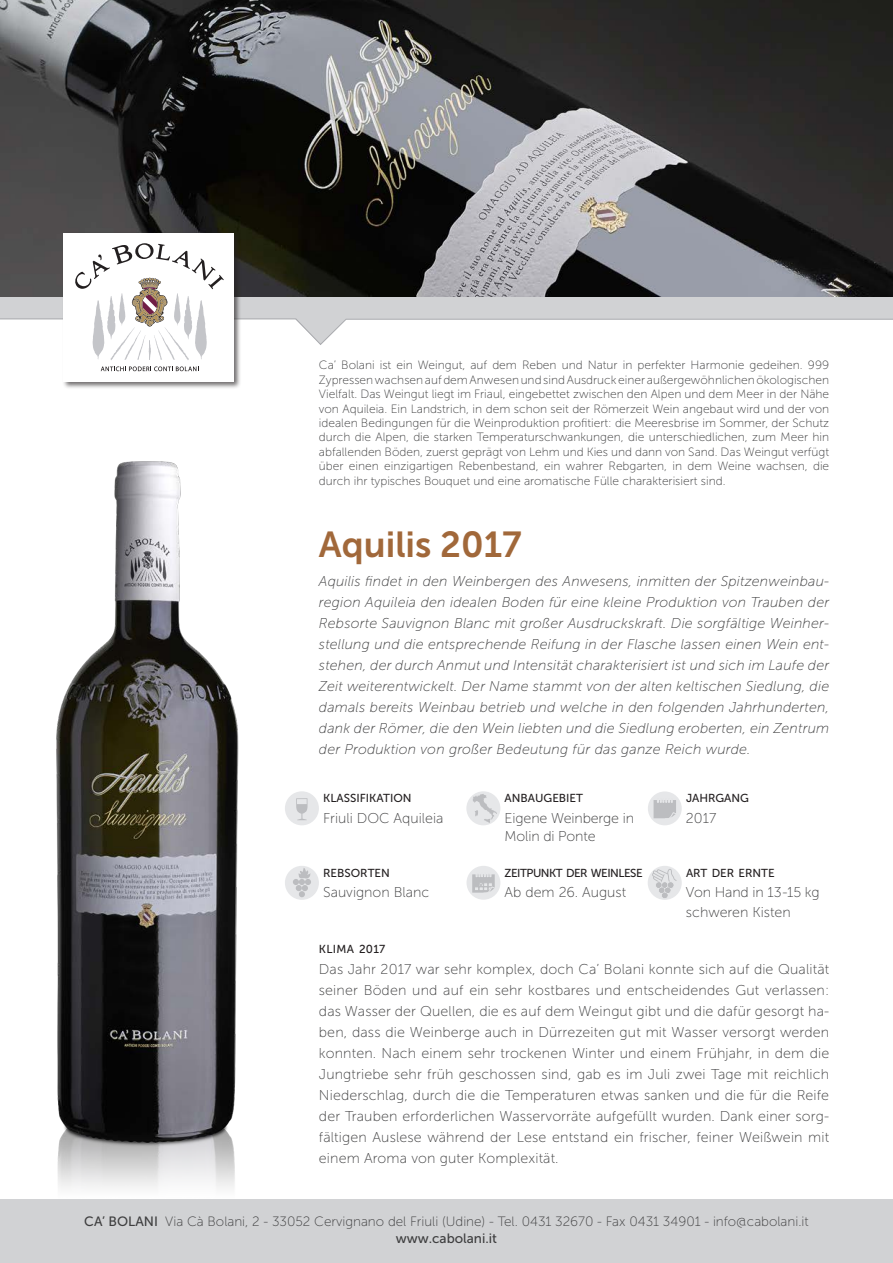
<style>
.page{position:relative;width:893px;height:1263px;background:#fff}
.page>*{position:absolute;margin:0;border:0;box-sizing:border-box;transform-origin:0 0}
.t1{font:36px "Museo Sans 700";color:#a1683a}
.t2{font:14.25px/21px "Museo Sans 100";color:#3e3e3f}
.t3{font:italic 14.25px/21px "Museo Sans 100";letter-spacing:.01em;color:#3e3e3f;text-align:justify}
.t4{font:13.5px "Museo Sans 100";color:#3e3e3f}
.t5{font:13.5px "Museo Sans 500";color:#3e3e3f}
.t6{font:12px/14.4px "Museo Sans 100";color:#3e3e3f;text-align:justify}
.t7{font:11.55px "Museo Sans 500";color:#231f20}
.t8{font:11.55px "Museo Sans 500";letter-spacing:-.045em;color:#231f20}
.t9{font:11.55px "Museo Sans 500";letter-spacing:.03em;color:#231f20}
.s1{font-family:"Museo Sans 500"}
</style>
<div class="page">
<div style="left:0;top:1199px;width:893px;height:64px;background:#d1d2d4"></div>
<img style="left:0;top:0;width:893px;height:243px">
<div style="left:62px;top:231px;width:179px;height:158px;background:#231f20;opacity:.65"></div>
<div style="left:64px;top:233px;width:170px;height:149px;background:#fff"></div>
<svg style="left:0;top:243px;width:893px;height:128px"></svg>
<div style="left:285px;top:791px;width:34px;height:34px;background:#e6e7e9;border-radius:50%"></div>
<svg style="left:296px;top:798px;width:12px;height:22px"></svg>
<div style="left:466px;top:791px;width:34px;height:34px;background:#e6e7e9;border-radius:50%"></div>
<svg style="left:473px;top:794px;width:24px;height:29px"></svg>
<div style="left:285px;top:866px;width:34px;height:34px;background:#e6e7e9;border-radius:50%"></div>
<svg style="left:293px;top:868px;width:18px;height:29px"></svg>
<div style="left:648px;top:791px;width:34px;height:34px;background:#e6e7e9;border-radius:50%"></div>
<svg style="left:654px;top:800px;width:22px;height:19px"></svg>
<div style="left:466px;top:866px;width:34px;height:34px;background:#e6e7e9;border-radius:50%"></div>
<svg style="left:472px;top:874px;width:23px;height:19px"></svg>
<div style="left:648px;top:866px;width:34px;height:34px;background:#e6e7e9;border-radius:50%"></div>
<svg style="left:652px;top:869px;width:25px;height:30px"></svg>
<img style="left:56px;top:461px;width:231px;height:727px">
<p class="t6" style="left:319px;top:358px;width:512px">Ca’ Bolani ist ein Weingut, auf dem Reben und Natur in perfekter Harmonie gedeihen. 999<br>Zypressen wachsen auf dem Anwesen und sind Ausdruck einer außergewöhnlichen ökologischen Vielfalt. Das Weingut liegt im Friaul, eingebettet zwischen den Alpen und dem Meer in der Nähe von Aquileia. Ein Landstrich, in dem schon seit der Römerzeit Wein angebaut wird und der von idealen Bedingungen für die Weinproduktion profitiert: die Meeresbrise im Sommer, der Schutz durch die Alpen, die starken Temperaturschwankungen, die unterschiedlichen, zum Meer hin abfallenden Böden, zuerst geprägt von Lehm und Kies und dann von Sand. Das Weingut verfügt über einen einzigartigen Rebenbestand, ein wahrer Rebgarten, in dem Weine wachsen, die durch ihr typisches Bouquet und eine aromatische Fülle charakterisiert sind.</p>
<p class="t1" style="left:319px;top:524px;width:204px">Aquilis 2017</p>
<p class="t3" style="left:319px;top:571px;width:512px">Aquilis findet in den Weinbergen des Anwesens, inmitten der Spitzenweinbau&shy;region Aquileia den idealen Boden für eine kleine Produktion von Trauben der Rebsorte Sauvignon Blanc mit großer Ausdruckskraft. Die sorgfältige Weinher&shy;stellung und die entsprechende Reifung in der Flasche lassen einen Wein ent&shy;stehen, der durch Anmut und Intensität charakterisiert ist und sich im Laufe der Zeit weiterentwickelt. Der Name stammt von der alten keltischen Siedlung, die damals bereits Weinbau betrieb und welche in den folgenden Jahrhunderten, dank der Römer, die den Wein liebten und die Siedlung eroberten, ein Zentrum der Produktion von großer Bedeutung für das ganze Reich wurde.</p>
<p class="t7" style="left:323px;top:792px;width:90px">KLASSIFIKATION</p>
<p class="t7" style="left:505px;top:792px;width:80px">ANBAUGEBIET</p>
<p class="t7" style="left:686px;top:792px;width:65px">JAHRGANG</p>
<p class="t2" style="left:323px;top:808px;width:122px">Friuli DOC Aquileia</p>
<p class="t2" style="left:505px;top:809px;width:131px;line-height:18px">Eigene Weinberge in<br>Molin di Ponte</p>
<p class="t2" style="left:686px;top:808px;width:32px">2017</p>
<p class="t7" style="left:323px;top:866px;width:68px">REBSORTEN</p>
<p class="t8" style="left:505px;top:866px;width:140px">ZEITPUNKT DER WEINLESE</p>
<p class="t7" style="left:686px;top:866px;width:90px">ART DER ERNTE</p>
<p class="t2" style="left:323px;top:882px;width:108px">Sauvignon Blanc</p>
<p class="t2" style="left:505px;top:882px;width:123px">Ab dem 26. August</p>
<p class="t2" style="left:686px;top:883px;width:135px;line-height:19.5px">Von Hand in 13-15 kg schweren Kisten</p>
<p class="t9" style="left:319px;top:942px;width:68px">KLIMA 2017</p>
<p class="t2" style="left:319px;top:958px;width:512px;text-align:justify">Das Jahr 2017 war sehr komplex, doch Ca’ Bolani konnte sich auf die Qualität seiner Böden und auf ein sehr kostbares und entscheidendes Gut verlassen: das Wasser der Quellen, die es auf dem Weingut gibt und die dafür gesorgt ha&shy;ben, dass die Weinberge auch in Dürrezeiten gut mit Wasser versorgt werden konnten. Nach einem sehr trockenen Winter und einem Frühjahr, in dem die Jungtriebe sehr früh geschossen sind, gab es im Juli zwei Tage mit reichlich Niederschlag, durch die die Temperaturen etwas sanken und die für die Reife der Trauben erforderlichen Wasservorräte aufgefüllt wurden. Dank einer sorg&shy;fältigen Auslese während der Lese entstand ein frischer, feiner Weißwein mit einem Aroma von guter Komplexität.</p>
<p class="t4" style="left:84px;top:1214px;width:726px"><span class="s1">CA’ BOLANI</span> Via Cà Bolani, 2 - 33052 Cervignano del Friuli (Udine) - Tel. 0431 32670 - Fax 0431 34901 - info@cabolani.it</p>
<p class="t5" style="left:396px;top:1230px;width:103px">www.cabolani.it</p>
</div>
